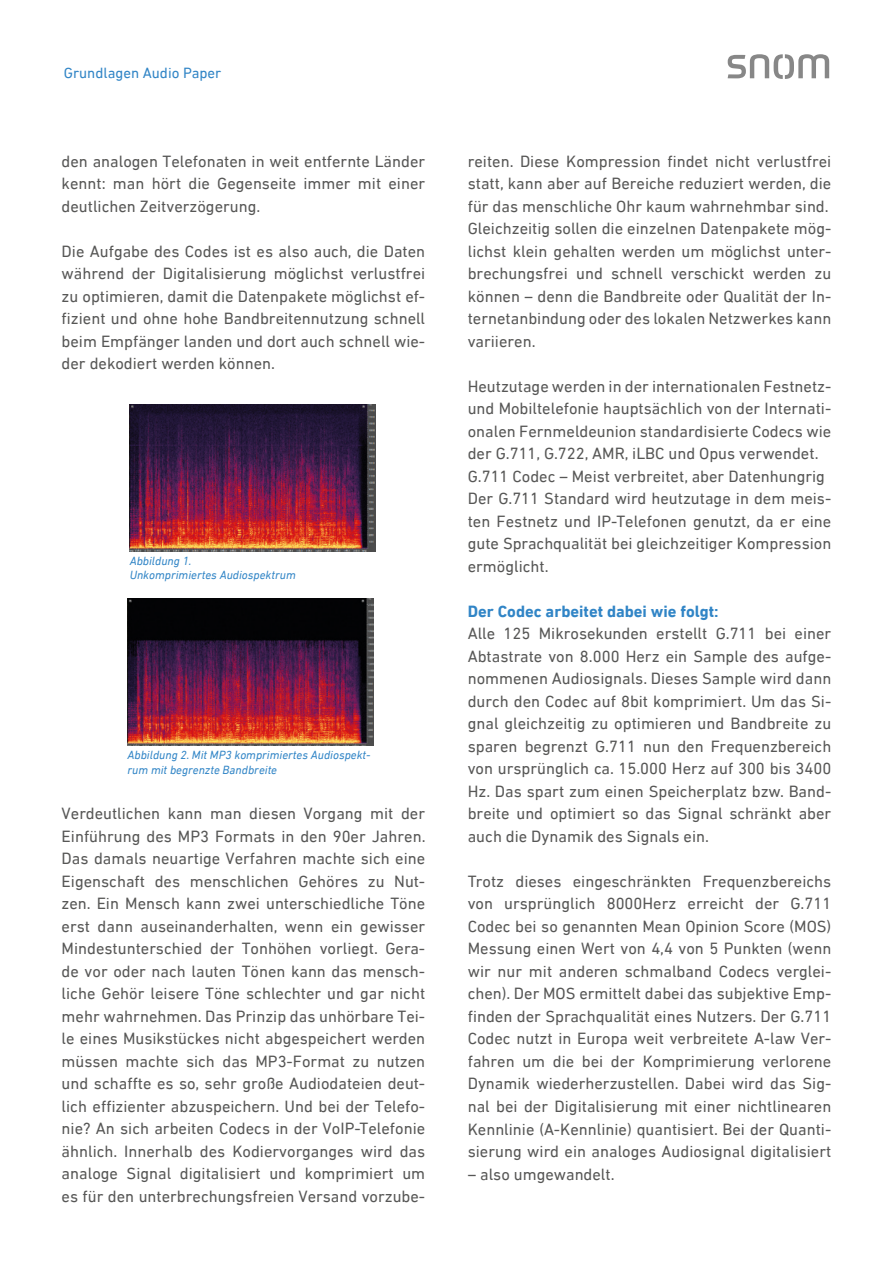
<style>
.page{position:relative;width:893px;height:1263px;background:#fff}
.page>*{position:absolute;margin:0;border:0;box-sizing:border-box;transform-origin:0 0}
.t1{font:16.5px/22.5px "DIN Next LT Pro";color:#575756;text-align:justify}
.t2{font:700 16.5px "DIN Next LT Pro";color:#3185c6}
.t3{font:15px "DIN Next LT Pro";color:#3185c6}
.t4{font:italic 12px/14.4px "DIN Next LT Pro";color:#3185c6}
</style>
<div class="page">
<svg style="left:728px;top:54px;width:101px;height:25px"></svg>
<img style="left:130px;top:405px;width:246px;height:146px">
<img style="left:128px;top:599px;width:246px;height:146px">
<p class="t3" style="left:64px;top:64px;width:159px">Grundlagen Audio Paper</p>
<p class="t1" style="left:62px;top:149px;width:365px">den analogen Telefonaten in weit entfernte Länder kennt: man hört die Gegenseite immer mit einer deutlichen Zeitverzögerung.</p>
<p class="t1" style="left:62px;top:239px;width:365px">Die Aufgabe des Codes ist es also auch, die Daten während der Digitalisierung möglichst verlustfrei zu optimieren, damit die Datenpakete möglichst ef&shy;fizient und ohne hohe Bandbreitennutzung schnell beim Empfänger landen und dort auch schnell wie&shy;der dekodiert werden können.</p>
<p class="t4" style="left:130px;top:554px;width:168px">Abbildung 1.<br>Unkomprimiertes Audiospektrum</p>
<p class="t4" style="left:128px;top:748px;width:244px">Abbildung 2. Mit MP3 komprimiertes Audiospekt&shy;rum mit begrenzte Bandbreite</p>
<p class="t1" style="left:62px;top:802px;width:365px">Verdeutlichen kann man diesen Vorgang mit der Einführung des MP3 Formats in den 90er Jahren.<br>Das damals neuartige Verfahren machte sich eine Eigenschaft des menschlichen Gehöres zu Nut&shy;zen. Ein Mensch kann zwei unterschiedliche Töne erst dann auseinanderhalten, wenn ein gewisser Mindestunterschied der Tonhöhen vorliegt. Gera&shy;de vor oder nach lauten Tönen kann das mensch&shy;liche Gehör leisere Töne schlechter und gar nicht mehr wahrnehmen. Das Prinzip das unhörbare Tei&shy;le eines Musikstückes nicht abgespeichert werden müssen machte sich das MP3-Format zu nutzen und schaffte es so, sehr große Audiodateien deut&shy;lich effizienter abzuspeichern. Und bei der Telefo&shy;nie? An sich arbeiten Codecs in der VoIP-Telefonie ähnlich. Innerhalb des Kodiervorganges wird das analoge Signal digitalisiert und komprimiert um es für den unterbrechungsfreien Versand vorzube-</p>
<p class="t1" style="left:468px;top:150px;width:365px;text-align:left">reiten. Diese Kompression findet nicht verlustfrei statt, kann aber auf Bereiche reduziert werden, die für das menschliche Ohr kaum wahrnehmbar sind.<br>Gleichzeitig sollen die einzelnen Datenpakete mög&shy;lichst klein gehalten werden um möglichst unter&shy;brechungsfrei und schnell verschickt werden zu können – denn die Bandbreite oder Qualität der In&shy;ternetanbindung oder des lokalen Netzwerkes kann variieren.</p>
<p class="t1" style="left:468px;top:375px;width:365px;text-align:left">Heutzutage werden in der internationalen Festnetz&shy;und Mobiltelefonie hauptsächlich von der Internati&shy;onalen Fernmeldeunion standardisierte Codecs wie der G.711, G.722, AMR, iLBC und Opus verwendet.<br>G.711 Codec – Meist verbreitet, aber Datenhungrig Der G.711 Standard wird heutzutage in dem meis&shy;ten Festnetz und IP-Telefonen genutzt, da er eine gute Sprachqualität bei gleichzeitiger Kompression ermöglicht.</p>
<p class="t2" style="left:468px;top:601px;width:252px">Der Codec arbeitet dabei wie folgt:</p>
<p class="t1" style="left:468px;top:622px;width:365px">Alle 125 Mikrosekunden erstellt G.711 bei einer Abtastrate von 8.000 Herz ein Sample des aufge&shy;nommenen Audiosignals. Dieses Sample wird dann durch den Codec auf 8bit komprimiert. Um das Si&shy;gnal gleichzeitig zu optimieren und Bandbreite zu sparen begrenzt G.711 nun den Frequenzbereich von ursprünglich ca. 15.000 Herz auf 300 bis 3400<br>Hz. Das spart zum einen Speicherplatz bzw. Band&shy;breite und optimiert so das Signal schränkt aber auch die Dynamik des Signals ein.</p>
<p class="t1" style="left:468px;top:870px;width:365px">Trotz dieses eingeschränkten Frequenzbereichs von ursprünglich 8000Herz erreicht der G.711<br>Codec bei so genannten Mean Opinion Score (MOS)<br>Messung einen Wert von 4,4 von 5 Punkten (wenn wir nur mit anderen schmalband Codecs verglei&shy;chen). Der MOS ermittelt dabei das subjektive Emp&shy;finden der Sprachqualität eines Nutzers. Der G.711<br>Codec nutzt in Europa weit verbreitete A-law Ver&shy;fahren um die bei der Komprimierung verlorene Dynamik wiederherzustellen. Dabei wird das Sig&shy;nal bei der Digitalisierung mit einer nichtlinearen Kennlinie (A-Kennlinie) quantisiert. Bei der Quanti&shy;sierung wird ein analoges Audiosignal digitalisiert</p>
<p class="t1" style="left:468px;top:1162px;width:148px">– also umgewandelt.</p>
</div>
